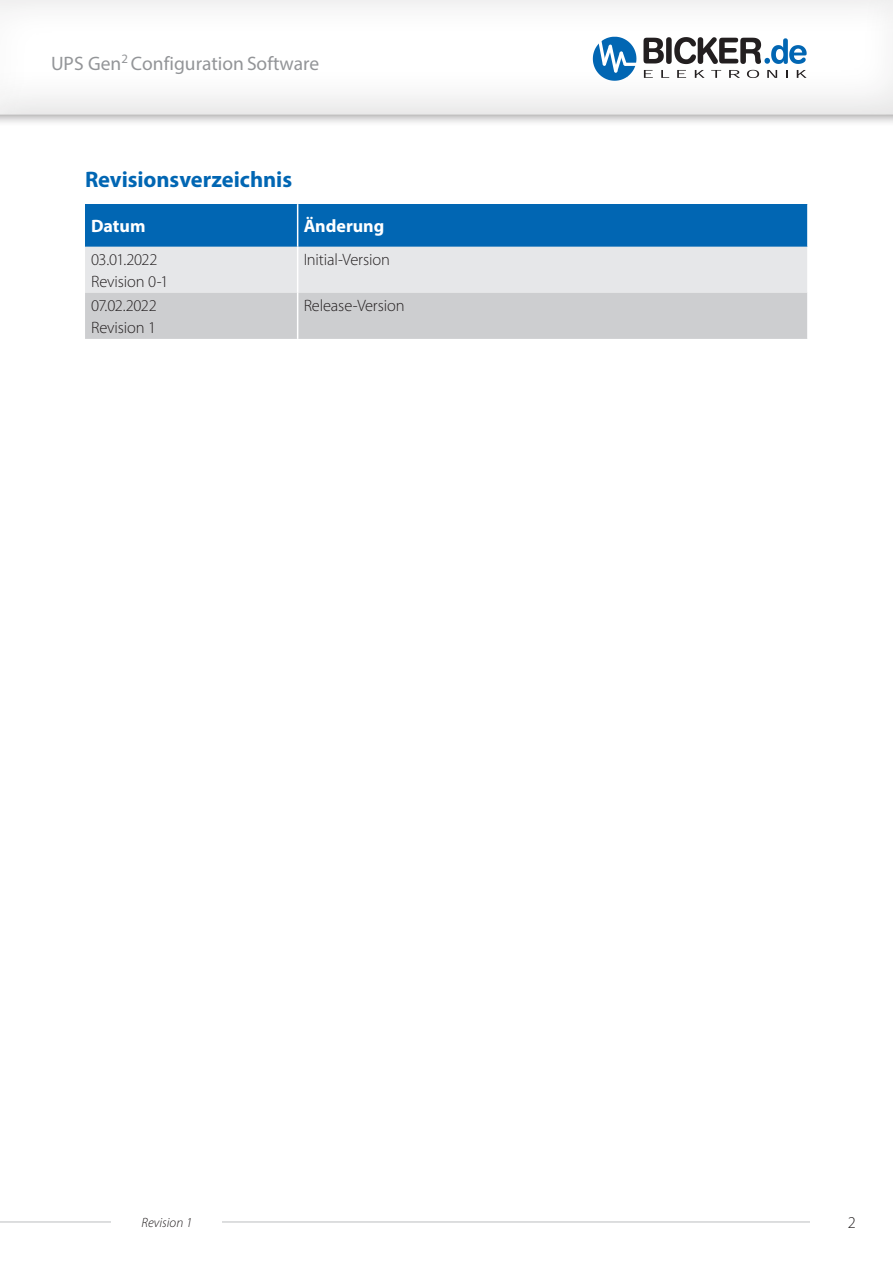
<style>
.page{position:relative;width:893px;height:1263px;background:#fff}
.page>*{position:absolute;margin:0;border:0;box-sizing:border-box;transform-origin:0 0}
.t1{font:700 22.5px "Myriad Pro";letter-spacing:-.005em;color:#0166b3}
.t2{font:19.5px "Myriad Pro";color:#939598}
.t3{font:700 18px "Myriad Pro";color:#fff}
.t4{font:300 16.5px/21.8px "Myriad Pro";letter-spacing:-.01em;color:#231f20}
.t5{font:italic 300 13.5px "Myriad Pro";color:#231f20}
</style>
<div class="page">
<div style="left:0;top:0;width:893px;height:127px;background:#231f20;opacity:.5"></div>
<div style="left:0;top:0;width:893px;height:116px;background:#231f20;opacity:.25"></div>
<svg style="left:593px;top:37px;width:214px;height:44px"></svg>
<hr style="left:0;top:1221px;width:829px;height:1px;background:#bcbdc0">
<div style="left:112px;top:1180px;width:110px;height:83px;background:#fff"></div>
<div style="left:810px;top:1180px;width:83px;height:83px;background:#fff"></div>
<div style="left:85px;top:204px;width:213px;height:43px;background:#0166b3"></div>
<div style="left:298px;top:204px;width:510px;height:43px;background:#0166b3"></div>
<svg style="left:85px;top:247px;width:722px;height:92px;background:#d9dadc"></svg>
<hr style="left:297px;top:204px;width:1px;height:43px;background:#fff">
<hr style="left:807px;top:204px;width:2px;height:43px;background:#fff">
<hr style="left:297px;top:247px;width:1px;height:46px;background:#fff">
<hr style="left:297px;top:293px;width:1px;height:46px;background:#fff">
<p class="t2" style="left:51px;top:51px;width:270px">UPS Gen<sup>2</sup> Configuration Software</p>
<h1 class="t1" style="left:85px;top:165px;width:209px">Revisionsverzeichnis</h1>
<p class="t3" style="left:91px;top:214px;width:56px">Datum</p>
<p class="t3" style="left:304px;top:214px;width:82px">Änderung</p>
<p class="t4" style="left:91px;top:248px;width:79px">03.01.2022<br>Revision 0-1</p>
<p class="t4" style="left:304px;top:248px;width:88px">Initial-Version</p>
<p class="t4" style="left:91px;top:295px;width:67px">07.02.2022<br>Revision 1</p>
<p class="t4" style="left:304px;top:295px;width:102px">Release-Version</p>
<p class="t5" style="left:141px;top:1214px;width:52px">Revision 1</p>
<p class="t4" style="left:848px;top:1211px;width:10px">2</p>
</div>
